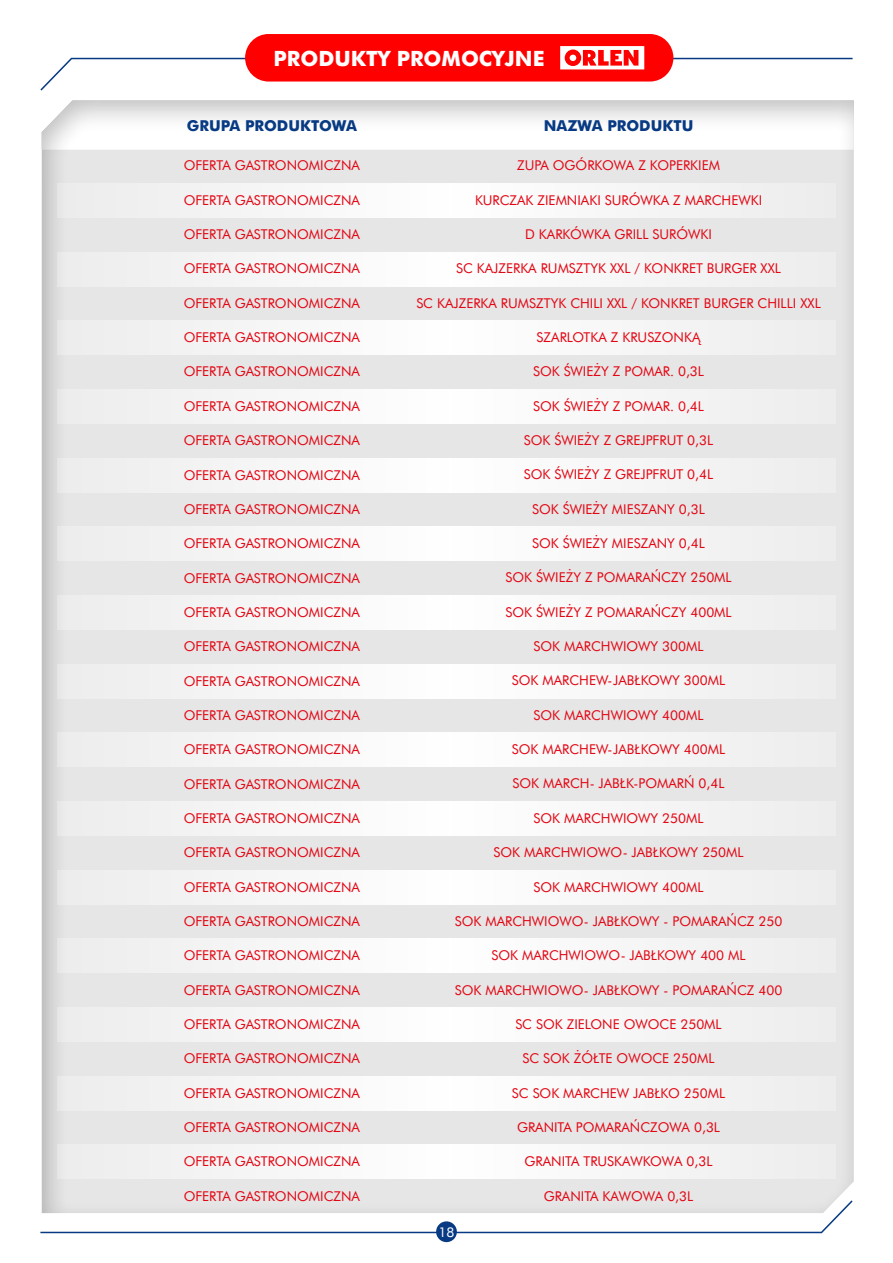
<style>
.page{position:relative;width:893px;height:1263px;background:#fff}
.page>*{position:absolute;margin:0;border:0;box-sizing:border-box;transform-origin:0 0}
.t1{font:700 21px "Futura EU";color:#fff}
.t2{font:700 15px "Futura EU";color:#073a83}
.t3{font:13.5px "Futura EU";color:#e30613}
.t4{font:13.5px "Futura EU";color:#fff}
</style>
<div class="page">
<svg style="left:40px;top:1213px;width:802px;height:20px"></svg>
<div style="left:436px;top:1221px;width:21px;height:21px;background:#073a83;border-radius:50%"></div>
<div style="left:17px;top:79px;width:861px;height:1134px;background:#000;opacity:.25"></div>
<div style="left:57px;top:1076px;width:779px;height:34px;background:#f6f6f6"></div>
<div style="left:57px;top:1144px;width:779px;height:35px;background:#f6f6f6"></div>
<div style="left:57px;top:252px;width:779px;height:34px;background:#f6f6f6"></div>
<div style="left:57px;top:184px;width:779px;height:34px;background:#f5f5f5"></div>
<div style="left:57px;top:389px;width:779px;height:35px;background:#f6f6f6"></div>
<div style="left:57px;top:664px;width:779px;height:34px;background:#f6f6f6"></div>
<div style="left:57px;top:458px;width:779px;height:34px;background:#f6f6f6"></div>
<div style="left:57px;top:733px;width:779px;height:34px;background:#f6f6f6"></div>
<div style="left:57px;top:527px;width:779px;height:34px;background:#f6f6f6"></div>
<div style="left:57px;top:801px;width:779px;height:35px;background:#f6f6f6"></div>
<div style="left:57px;top:938px;width:779px;height:35px;background:#f6f6f6"></div>
<div style="left:57px;top:595px;width:779px;height:35px;background:#f6f6f6"></div>
<div style="left:57px;top:870px;width:779px;height:34px;background:#f6f6f6"></div>
<div style="left:57px;top:1007px;width:779px;height:34px;background:#f6f6f6"></div>
<div style="left:57px;top:321px;width:779px;height:34px;background:#f6f6f6"></div>
<div style="left:245px;top:34px;width:428px;height:48px;background:#f00;border-radius:24px"></div>
<svg style="left:40px;top:46px;width:813px;height:45px"></svg>
<h1 class="t1" style="left:274px;top:45px;width:272px">PRODUKTY PROMOCYJNE</h1>
<p class="t2" style="left:187px;top:117px;width:172px">GRUPA PRODUKTOWA</p>
<p class="t2" style="left:544px;top:117px;width:151px">NAZWA PRODUKTU</p>
<p class="t3" style="left:184px;top:157px;width:178px">OFERTA GASTRONOMICZNA</p>
<p class="t3" style="left:184px;top:192px;width:178px">OFERTA GASTRONOMICZNA</p>
<p class="t3" style="left:184px;top:226px;width:178px">OFERTA GASTRONOMICZNA</p>
<p class="t3" style="left:184px;top:260px;width:178px">OFERTA GASTRONOMICZNA</p>
<p class="t3" style="left:184px;top:295px;width:178px">OFERTA GASTRONOMICZNA</p>
<p class="t3" style="left:184px;top:329px;width:178px">OFERTA GASTRONOMICZNA</p>
<p class="t3" style="left:184px;top:363px;width:178px">OFERTA GASTRONOMICZNA</p>
<p class="t3" style="left:184px;top:398px;width:178px">OFERTA GASTRONOMICZNA</p>
<p class="t3" style="left:184px;top:432px;width:178px">OFERTA GASTRONOMICZNA</p>
<p class="t3" style="left:184px;top:466px;width:178px">OFERTA GASTRONOMICZNA</p>
<p class="t3" style="left:184px;top:501px;width:178px">OFERTA GASTRONOMICZNA</p>
<p class="t3" style="left:184px;top:535px;width:178px">OFERTA GASTRONOMICZNA</p>
<p class="t3" style="left:184px;top:569px;width:178px">OFERTA GASTRONOMICZNA</p>
<p class="t3" style="left:184px;top:604px;width:178px">OFERTA GASTRONOMICZNA</p>
<p class="t3" style="left:184px;top:638px;width:178px">OFERTA GASTRONOMICZNA</p>
<p class="t3" style="left:184px;top:672px;width:178px">OFERTA GASTRONOMICZNA</p>
<p class="t3" style="left:184px;top:707px;width:178px">OFERTA GASTRONOMICZNA</p>
<p class="t3" style="left:184px;top:741px;width:178px">OFERTA GASTRONOMICZNA</p>
<p class="t3" style="left:184px;top:775px;width:178px">OFERTA GASTRONOMICZNA</p>
<p class="t3" style="left:184px;top:810px;width:178px">OFERTA GASTRONOMICZNA</p>
<p class="t3" style="left:184px;top:844px;width:178px">OFERTA GASTRONOMICZNA</p>
<p class="t3" style="left:184px;top:879px;width:178px">OFERTA GASTRONOMICZNA</p>
<p class="t3" style="left:184px;top:913px;width:178px">OFERTA GASTRONOMICZNA</p>
<p class="t3" style="left:184px;top:947px;width:178px">OFERTA GASTRONOMICZNA</p>
<p class="t3" style="left:184px;top:982px;width:178px">OFERTA GASTRONOMICZNA</p>
<p class="t3" style="left:184px;top:1016px;width:178px">OFERTA GASTRONOMICZNA</p>
<p class="t3" style="left:184px;top:1050px;width:178px">OFERTA GASTRONOMICZNA</p>
<p class="t3" style="left:184px;top:1085px;width:178px">OFERTA GASTRONOMICZNA</p>
<p class="t3" style="left:184px;top:1119px;width:178px">OFERTA GASTRONOMICZNA</p>
<p class="t3" style="left:184px;top:1153px;width:178px">OFERTA GASTRONOMICZNA</p>
<p class="t3" style="left:184px;top:1188px;width:178px">OFERTA GASTRONOMICZNA</p>
<p class="t3" style="left:517px;top:157px;width:205px">ZUPA OGÓRKOWA Z KOPERKIEM</p>
<p class="t3" style="left:475px;top:191px;width:289px">KURCZAK ZIEMNIAKI SURÓWKA Z MARCHEWKI</p>
<p class="t3" style="left:525px;top:226px;width:188px">D KARKÓWKA GRILL SURÓWKI</p>
<p class="t3" style="left:456px;top:260px;width:326px">SC KAJZERKA RUMSZTYK XXL / KONKRET BURGER XXL</p>
<p class="t3" style="left:416px;top:295px;width:406px">SC KAJZERKA RUMSZTYK CHILI XXL / KONKRET BURGER CHILLI XXL</p>
<p class="t3" style="left:537px;top:329px;width:165px">SZARLOTKA Z KRUSZONKĄ</p>
<p class="t3" style="left:533px;top:363px;width:173px">SOK ŚWIEŻY Z POMAR. 0,3L</p>
<p class="t3" style="left:533px;top:398px;width:173px">SOK ŚWIEŻY Z POMAR. 0,4L</p>
<p class="t3" style="left:524px;top:432px;width:191px">SOK ŚWIEŻY Z GREJPFRUT 0,3L</p>
<p class="t3" style="left:524px;top:466px;width:191px">SOK ŚWIEŻY Z GREJPFRUT 0,4L</p>
<p class="t3" style="left:532px;top:501px;width:174px">SOK ŚWIEŻY MIESZANY 0,3L</p>
<p class="t3" style="left:532px;top:535px;width:174px">SOK ŚWIEŻY MIESZANY 0,4L</p>
<p class="t3" style="left:505px;top:569px;width:228px">SOK ŚWIEŻY Z POMARAŃCZY 250ML</p>
<p class="t3" style="left:505px;top:604px;width:228px">SOK ŚWIEŻY Z POMARAŃCZY 400ML</p>
<p class="t3" style="left:533px;top:638px;width:172px">SOK MARCHWIOWY 300ML</p>
<p class="t3" style="left:512px;top:672px;width:215px">SOK MARCHEW-JABŁKOWY 300ML</p>
<p class="t3" style="left:533px;top:707px;width:172px">SOK MARCHWIOWY 400ML</p>
<p class="t3" style="left:512px;top:741px;width:215px">SOK MARCHEW-JABŁKOWY 400ML</p>
<p class="t3" style="left:512px;top:775px;width:214px">SOK MARCH- JABŁK-POMARŃ 0,4L</p>
<p class="t3" style="left:533px;top:810px;width:172px">SOK MARCHWIOWY 250ML</p>
<p class="t3" style="left:493px;top:844px;width:252px">SOK MARCHWIOWO- JABŁKOWY 250ML</p>
<p class="t3" style="left:533px;top:878px;width:172px">SOK MARCHWIOWY 400ML</p>
<p class="t3" style="left:455px;top:913px;width:329px">SOK MARCHWIOWO- JABŁKOWY - POMARAŃCZ 250</p>
<p class="t3" style="left:491px;top:947px;width:256px">SOK MARCHWIOWO- JABŁKOWY 400 ML</p>
<p class="t3" style="left:455px;top:981px;width:329px">SOK MARCHWIOWO- JABŁKOWY - POMARAŃCZ 400</p>
<p class="t3" style="left:515px;top:1016px;width:208px">SC SOK ZIELONE OWOCE 250ML</p>
<p class="t3" style="left:523px;top:1050px;width:194px">SC SOK ŻÓŁTE OWOCE 250ML</p>
<p class="t3" style="left:512px;top:1084px;width:215px">SC SOK MARCHEW JABŁKO 250ML</p>
<p class="t3" style="left:517px;top:1119px;width:205px">GRANITA POMARAŃCZOWA 0,3L</p>
<p class="t3" style="left:525px;top:1153px;width:189px">GRANITA TRUSKAWKOWA 0,3L</p>
<p class="t3" style="left:544px;top:1187px;width:151px">GRANITA KAWOWA 0,3L</p>
<p class="t4" style="left:438px;top:1223px;width:17px">18</p>
</div>
